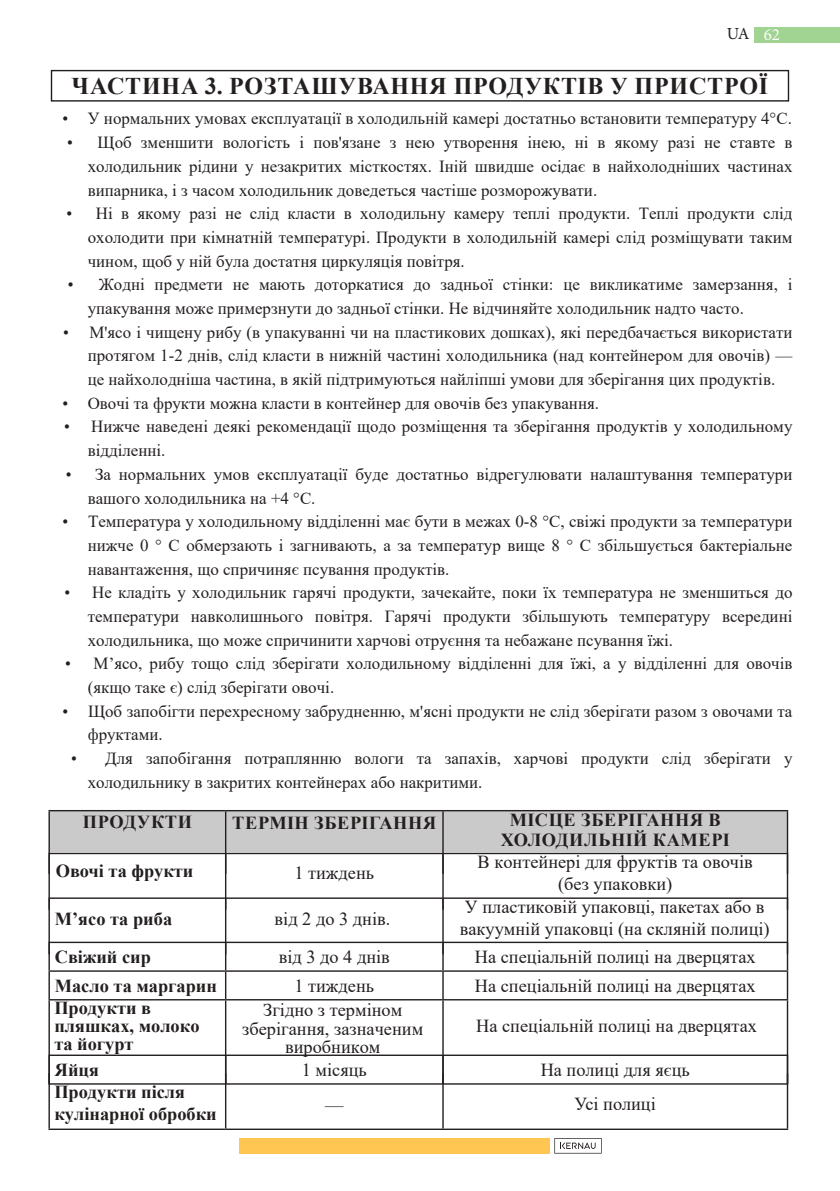
<style>
.page{position:relative;width:840px;height:1191px;background:#fff}
.page>*{position:absolute;margin:0;border:0;box-sizing:border-box;transform-origin:0 0}
.t1{font:700 24px "Times New Roman";letter-spacing:.035em;color:#241f1f}
.t2{font:18.4px "Times New Roman";color:#241f1f}
.t3{font:18.4px/22px "Times New Roman";color:#241f1f;text-align:center}
.t4{font:700 18.4px/18.4px "Times New Roman";color:#241f1f}
.t5{font:700 18.4px/19.8px "Times New Roman";letter-spacing:.035em;color:#241f1f;text-align:center}
.t6{font:17px/23.6px "Times New Roman";color:#241f1f}
.t7{font:17px "Minion Pro";color:#241f1f}
.s1{color:#fff}
</style>
<div class="page">
<div style="left:754px;top:28px;width:85px;height:15px;background:#a1d392"></div>
<div style="left:239px;top:1138px;width:310px;height:15px;background:#ffc752"></div>
<svg style="left:554px;top:1138px;width:47px;height:15px"></svg>
<div style="left:51px;top:70px;width:737px;height:32px;border:1px solid #241f1f"></div>
<div style="left:50px;top:811px;width:736px;height:41px;background:#cbcacb"></div>
<hr style="left:48px;top:810px;width:177px;height:1px;background:#241f1f">
<hr style="left:48px;top:811px;width:2px;height:63px;background:#241f1f">
<hr style="left:225px;top:810px;width:218px;height:1px;background:#241f1f">
<hr style="left:225px;top:811px;width:1px;height:63px;background:#241f1f">
<hr style="left:443px;top:810px;width:344px;height:1px;background:#241f1f">
<hr style="left:442px;top:811px;width:1px;height:63px;background:#241f1f">
<hr style="left:786px;top:811px;width:1px;height:63px;background:#241f1f">
<hr style="left:48px;top:852px;width:177px;height:2px;background:#241f1f">
<hr style="left:48px;top:854px;width:2px;height:55px;background:#241f1f">
<hr style="left:225px;top:852px;width:218px;height:2px;background:#241f1f">
<hr style="left:225px;top:854px;width:1px;height:55px;background:#241f1f">
<hr style="left:443px;top:852px;width:344px;height:2px;background:#241f1f">
<hr style="left:442px;top:854px;width:1px;height:55px;background:#241f1f">
<hr style="left:786px;top:854px;width:1px;height:55px;background:#241f1f">
<hr style="left:48px;top:897px;width:177px;height:2px;background:#241f1f">
<hr style="left:48px;top:899px;width:2px;height:55px;background:#241f1f">
<hr style="left:225px;top:897px;width:218px;height:2px;background:#241f1f">
<hr style="left:225px;top:899px;width:1px;height:55px;background:#241f1f">
<hr style="left:443px;top:897px;width:344px;height:2px;background:#241f1f">
<hr style="left:442px;top:899px;width:1px;height:55px;background:#241f1f">
<hr style="left:786px;top:899px;width:1px;height:55px;background:#241f1f">
<hr style="left:48px;top:941px;width:177px;height:2px;background:#241f1f">
<hr style="left:48px;top:943px;width:2px;height:27px;background:#241f1f">
<hr style="left:225px;top:941px;width:218px;height:2px;background:#241f1f">
<hr style="left:443px;top:941px;width:344px;height:2px;background:#241f1f">
<hr style="left:48px;top:970px;width:177px;height:1px;background:#241f1f">
<hr style="left:48px;top:971px;width:2px;height:28px;background:#241f1f">
<hr style="left:225px;top:970px;width:218px;height:1px;background:#241f1f">
<svg style="left:225px;top:954px;width:1px;height:45px"></svg>
<hr style="left:443px;top:970px;width:344px;height:1px;background:#241f1f">
<svg style="left:442px;top:943px;width:1px;height:56px"></svg>
<svg style="left:786px;top:943px;width:1px;height:56px"></svg>
<hr style="left:48px;top:999px;width:177px;height:1px;background:#241f1f">
<hr style="left:48px;top:1000px;width:2px;height:84px;background:#241f1f">
<hr style="left:225px;top:999px;width:218px;height:1px;background:#241f1f">
<hr style="left:225px;top:1000px;width:1px;height:84px;background:#241f1f">
<hr style="left:443px;top:999px;width:344px;height:1px;background:#241f1f">
<hr style="left:442px;top:1000px;width:1px;height:84px;background:#241f1f">
<hr style="left:786px;top:1000px;width:1px;height:84px;background:#241f1f">
<hr style="left:48px;top:1054px;width:177px;height:2px;background:#241f1f">
<hr style="left:225px;top:1054px;width:218px;height:2px;background:#241f1f">
<hr style="left:443px;top:1054px;width:344px;height:2px;background:#241f1f">
<svg style="left:442px;top:1056px;width:1px;height:17px"></svg>
<svg style="left:786px;top:1056px;width:1px;height:17px"></svg>
<hr style="left:48px;top:1083px;width:177px;height:1px;background:#241f1f">
<hr style="left:48px;top:1073px;width:2px;height:55px;background:#241f1f">
<hr style="left:225px;top:1083px;width:218px;height:1px;background:#241f1f">
<hr style="left:225px;top:1073px;width:1px;height:55px;background:#241f1f">
<hr style="left:443px;top:1083px;width:344px;height:1px;background:#241f1f">
<hr style="left:442px;top:1073px;width:1px;height:55px;background:#241f1f">
<hr style="left:786px;top:1073px;width:1px;height:55px;background:#241f1f">
<hr style="left:48px;top:1128px;width:177px;height:2px;background:#241f1f">
<hr style="left:225px;top:1128px;width:218px;height:2px;background:#241f1f">
<hr style="left:443px;top:1128px;width:344px;height:2px;background:#241f1f">
<p class="t7" style="left:726px;top:22px;width:55px">UA <span class="s1">62</span></p>
<h1 class="t1" style="left:72px;top:68px;width:697px">ЧАСТИНА 3. РОЗТАШУВАННЯ ПРОДУКТІВ У ПРИСТРОЇ</h1>
<p class="t6" style="left:62px;top:106px;width:730px">• У нормальних умовах експлуатації в холодильній камері достатньо встановити температуру 4°C.</p>
<p class="t6" style="left:88px;top:130px;width:705px;text-align:justify;text-indent:-20px">• Щоб зменшити вологість і пов'язане з нею утворення інею, ні в якому разі не ставте в холодильник рідини у незакритих місткостях. Іній швидше осідає в найхолодніших частинах випарника, і з часом холодильник доведеться частіше розморожувати.</p>
<p class="t6" style="left:88px;top:201px;width:705px;text-align:justify;text-indent:-21px">• Ні в якому разі не слід класти в холодильну камеру теплі продукти. Теплі продукти слід охолодити при кімнатній температурі. Продукти в холодильній камері слід розміщувати таким чином, щоб у ній була достатня циркуляція повітря.</p>
<p class="t6" style="left:88px;top:272px;width:705px;text-indent:-20px">• Жодні предмети не мають доторкатися до задньої стінки: це викликатиме замерзання, і упакування може примерзнути до задньої стінки. Не відчиняйте холодильник надто часто.</p>
<p class="t6" style="left:88px;top:320px;width:705px;text-align:justify;text-indent:-25px">• М'ясо і чищену рибу (в упакуванні чи на пластикових дошках), які передбачається використати протягом 1-2 днів, слід класти в нижній частині холодильника (над контейнером для овочів) — це найхолодніша частина, в якій підтримуються найліпші умови для зберігання цих продуктів.</p>
<p class="t6" style="left:62px;top:391px;width:538px">• Овочі та фрукти можна класти в контейнер для овочів без упакування.</p>
<p class="t6" style="left:88px;top:414px;width:705px;text-indent:-24px">• Нижче наведені деякі рекомендації щодо розміщення та зберігання продуктів у холодильному відділенні.</p>
<p class="t6" style="left:88px;top:462px;width:705px;text-indent:-22px">• За нормальних умов експлуатації буде достатньо відрегулювати налаштування температури вашого холодильника на +4 °C.</p>
<p class="t6" style="left:88px;top:509px;width:705px;text-align:justify;text-indent:-25px">• Температура у холодильному відділенні має бути в межах 0-8 °C, свіжі продукти за температури нижче 0 ° C обмерзають і загнивають, а за температур вище 8 ° C збільшується бактеріальне навантаження, що спричиняє псування продуктів.</p>
<p class="t6" style="left:88px;top:580px;width:705px;text-align:justify;text-indent:-23px">• Не кладіть у холодильник гарячі продукти, зачекайте, поки їх температура не зменшиться до температури навколишнього повітря. Гарячі продукти збільшують температуру всередині холодильника, що може спричинити харчові отруєння та небажане псування їжі.</p>
<p class="t6" style="left:88px;top:651px;width:705px;text-indent:-22px">• М’ясо, рибу тощо слід зберігати холодильному відділенні для їжі, а у відділенні для овочів (якщо таке є) слід зберігати овочі.</p>
<p class="t6" style="left:88px;top:698px;width:705px;text-indent:-25px">• Щоб запобігти перехресному забрудненню, м'ясні продукти не слід зберігати разом з овочами та фруктами.</p>
<p class="t6" style="left:88px;top:746px;width:705px;text-indent:-17px">• Для запобігання потраплянню вологи та запахів, харчові продукти слід зберігати у холодильнику в закритих контейнерах або накритими.</p>
<p class="t5" style="left:83px;top:811px;width:111px">ПРОДУКТИ</p>
<p class="t5" style="left:232px;top:812px;width:205px">ТЕРМІН ЗБЕРІГАННЯ</p>
<p class="t5" style="left:500px;top:809px;width:231px">МІСЦЕ ЗБЕРІГАННЯ В<br>ХОЛОДИЛЬНІЙ КАМЕРІ</p>
<p class="t4" style="left:56px;top:861px;width:139px">Овочі та фрукти</p>
<p class="t2" style="left:294px;top:860px;width:81px">1 тиждень</p>
<p class="t3" style="left:477px;top:850px;width:276px">В контейнері для фруктів та овочів (без упаковки)</p>
<p class="t4" style="left:55px;top:909px;width:119px">М’ясо та риба</p>
<p class="t2" style="left:274px;top:905px;width:117px">від 2 до 3 днів.</p>
<p class="t3" style="left:459px;top:895px;width:311px;text-align:left">У пластиковій упаковці, пакетах або в вакуумній упаковці (на скляній полиці)</p>
<p class="t4" style="left:55px;top:947px;width:98px">Свіжий сир</p>
<p class="t2" style="left:278px;top:944px;width:113px">від 3 до 4 днів</p>
<p class="t2" style="left:474px;top:944px;width:282px">На спеціальній полиці на дверцятах</p>
<p class="t4" style="left:55px;top:975px;width:164px">Масло та маргарин</p>
<p class="t2" style="left:294px;top:972px;width:81px">1 тиждень</p>
<p class="t2" style="left:474px;top:972px;width:282px">На спеціальній полиці на дверцятах</p>
<p class="t4" style="left:54px;top:997px;width:147px">Продукти в пляшках, молоко та йогурт</p>
<p class="t3" style="left:242px;top:1000px;width:182px;line-height:18.4px">Згідно з терміном зберігання, зазначеним</p>
<p class="t2" style="left:476px;top:1012px;width:282px">На спеціальній полиці на дверцятах</p>
<p class="t2" style="left:285px;top:1033px;width:97px">виробником</p>
<p class="t4" style="left:55px;top:1060px;width:46px">Яйця</p>
<p class="t2" style="left:301px;top:1056px;width:67px">1 місяць</p>
<p class="t2" style="left:540px;top:1056px;width:151px">На полиці для яєць</p>
<p class="t4" style="left:54px;top:1080px;width:164px;line-height:22px">Продукти після кулінарної обробки</p>
<p class="t2" style="left:325px;top:1092px;width:20px">—</p>
<p class="t2" style="left:574px;top:1091px;width:83px">Усі полиці</p>
</div>
